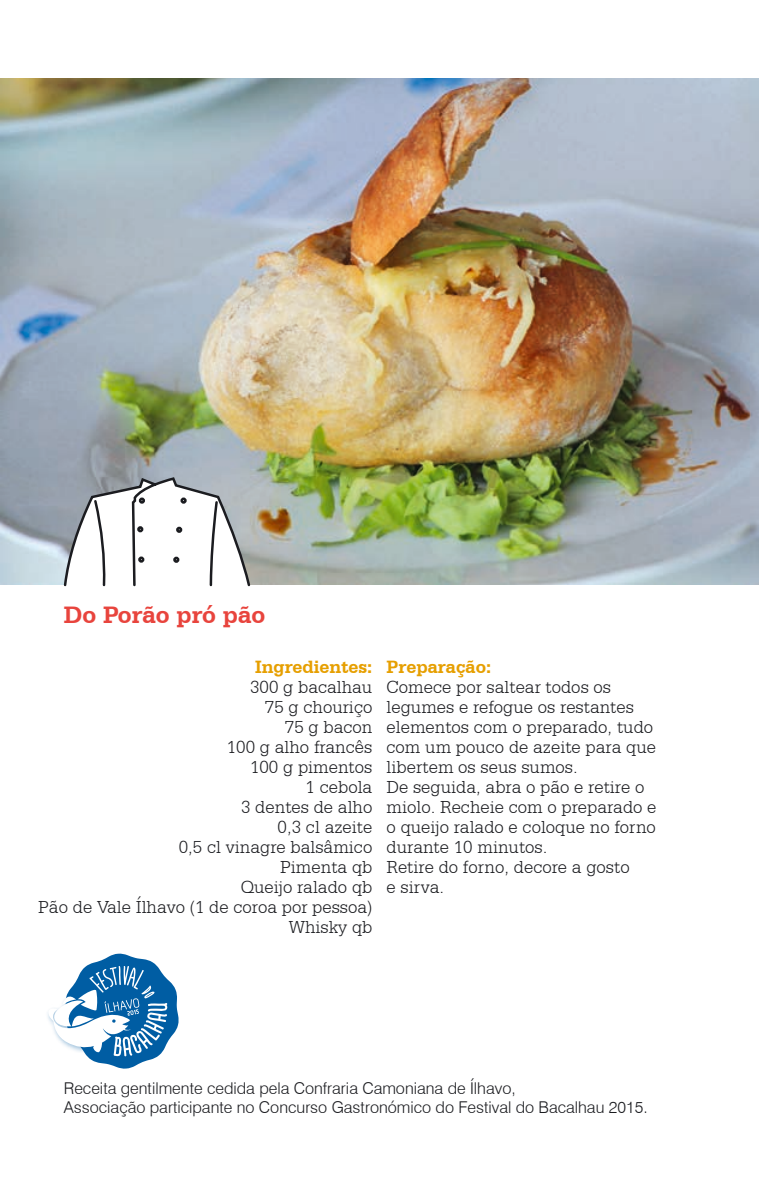
<style>
.page{position:relative;width:759px;height:1177px;background:#fff}
.page>*{position:absolute;margin:0;border:0;box-sizing:border-box;transform-origin:0 0}
.t1{font:700 25px "Serifa BT";color:#e8443d}
.t2{font:300 18.75px/20px "Serifa BT";color:#1b1c20}
.t3{font:700 18.75px "Serifa BT";color:#e69f00}
.t4{font:300 16.25px/19.5px "Swiss 721 BT";color:#1b1c20}
</style>
<div class="page">
<img style="left:0;top:79px;width:758px;height:506px">
<svg style="left:62px;top:475px;width:190px;height:112px"></svg>
<svg style="left:47px;top:953px;width:132px;height:116px"></svg>
<h1 class="t1" style="left:64px;top:599px;width:203px">Do Porão pró pão</h1>
<p class="t3" style="left:255px;top:655px;width:118px">Ingredientes:</p>
<p class="t2" style="left:38px;top:676px;width:335px;text-align:right">300 g bacalhau<br>75 g chouriço<br>75 g bacon<br>100 g alho francês<br>100 g pimentos<br>1 cebola<br>3 dentes de alho<br>0,3 cl azeite<br>0,5 cl vinagre balsâmico<br>Pimenta qb<br>Queijo ralado qb<br>Pão de Vale Ílhavo (1 de coroa por pessoa)<br>Whisky qb</p>
<p class="t3" style="left:386px;top:655px;width:106px">Preparação:</p>
<p class="t2" style="left:386px;top:676px;width:271px">Comece por saltear todos os legumes e refogue os restantes elementos com o preparado, tudo com um pouco de azeite para que libertem os seus sumos.<br>De seguida, abra o pão e retire o miolo. Recheie com o preparado e o queijo ralado e coloque no forno durante 10 minutos.<br>Retire do forno, decore a gosto<br>e sirva.</p>
<p class="t4" style="left:64px;top:1077px;width:585px">Receita gentilmente cedida pela Confraria Camoniana de Ílhavo,<br>Associação participante no Concurso Gastronómico do Festival do Bacalhau 2015.</p>
</div>
